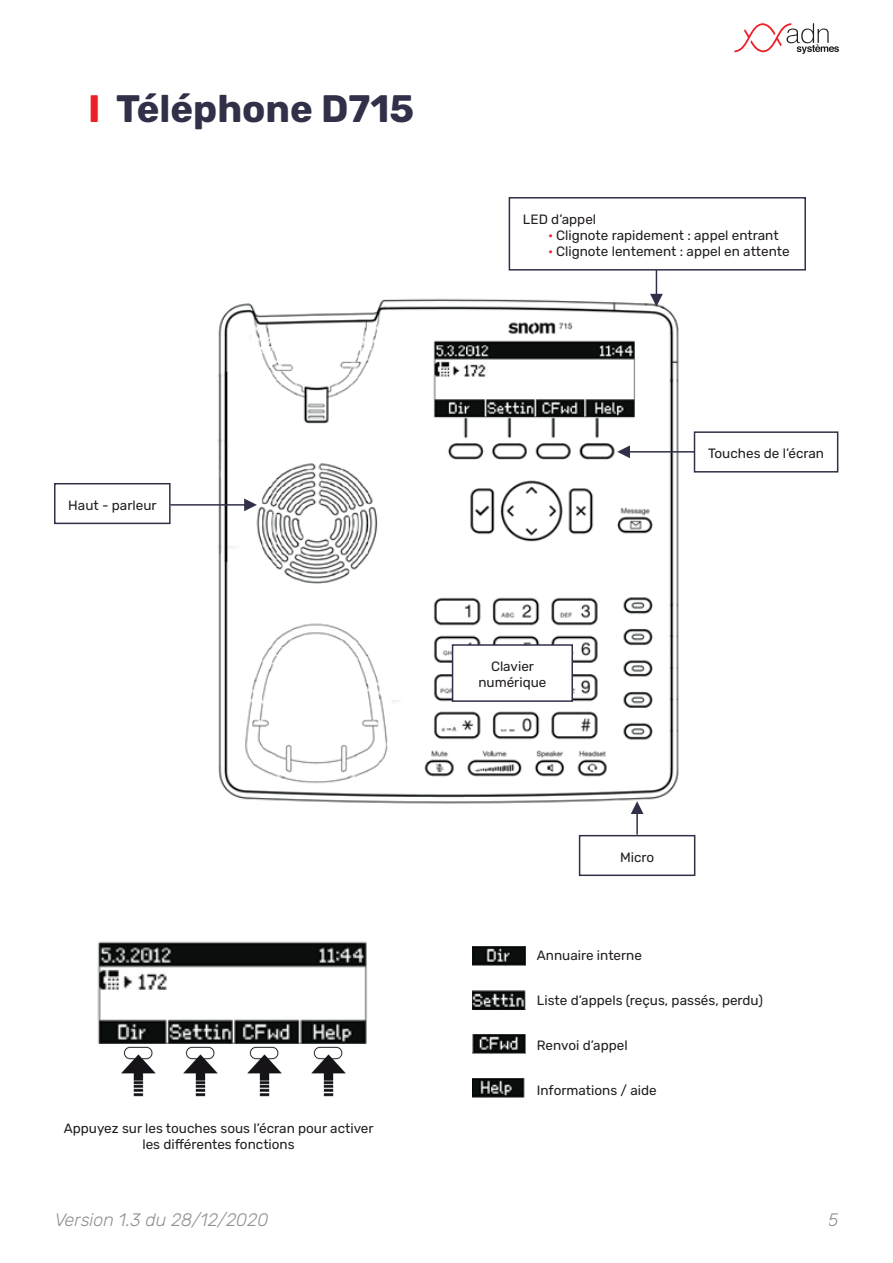
<style>
.page{position:relative;width:893px;height:1263px;background:#fff}
.page>*{position:absolute;margin:0;border:0;box-sizing:border-box;transform-origin:0 0}
.t1{font:700 38.25px "Rubik";color:#303148}
.t2{font:italic 300 18px "Rubik";color:#231f20}
.t3{font:13.5px/16.2px "Rubik";color:#231f20;text-align:center}
.s1{color:#ee2027}
</style>
<div class="page">
<svg style="left:734px;top:23px;width:105px;height:31px"></svg>
<img style="left:218px;top:284px;width:461px;height:530px">
<div style="left:509px;top:197px;width:297px;height:74px;border:2px solid #303148"></div>
<hr style="left:656px;top:270px;width:1px;height:33px;background:#303148">
<svg style="left:650px;top:294px;width:13px;height:13px"></svg>
<div style="left:694px;top:431px;width:144px;height:41px;border:2px solid #303148"></div>
<div style="left:54px;top:483px;width:117px;height:41px;border:2px solid #303148"></div>
<div style="left:579px;top:835px;width:116px;height:41px;border:2px solid #303148"></div>
<hr style="left:170px;top:504px;width:83px;height:2px;background:#303148">
<svg style="left:244px;top:498px;width:13px;height:13px"></svg>
<hr style="left:636px;top:805px;width:2px;height:30px;background:#303148">
<svg style="left:631px;top:801px;width:12px;height:13px"></svg>
<div style="left:453px;top:645px;width:119px;height:56px;background:#fff"></div>
<div style="left:452px;top:644px;width:121px;height:58px;border:2px solid #303148"></div>
<hr style="left:621px;top:451px;width:73px;height:2px;background:#303148">
<svg style="left:617px;top:445px;width:13px;height:13px"></svg>
<img style="left:121px;top:1046px;width:225px;height:51px">
<img style="left:97px;top:941px;width:270px;height:103px">
<img style="left:472px;top:946px;width:53px;height:19px">
<img style="left:472px;top:991px;width:53px;height:19px">
<img style="left:472px;top:1034px;width:53px;height:19px">
<img style="left:472px;top:1078px;width:53px;height:19px">
<h1 class="t1" style="left:88px;top:86px;width:327px"><span class="s1">I</span> Téléphone D715</h1>
<p class="t3" style="left:548px;top:211px;width:243px;text-align:left;text-indent:-26px">LED d’appel<br><span class="s1">·</span> Clignote rapidement : appel entrant<br><span class="s1">·</span> Clignote lentement : appel en attente</p>
<p class="t3" style="left:68px;top:497px;width:90px">Haut - parleur</p>
<p class="t3" style="left:64px;top:1120px;width:311px">Appuyez sur les touches sous l’écran pour activer les différentes fonctions</p>
<p class="t3" style="left:708px;top:446px;width:118px">Touches de l’écran</p>
<p class="t3" style="left:478px;top:659px;width:69px">Clavier numérique</p>
<p class="t3" style="left:620px;top:849px;width:36px">Micro</p>
<p class="t3" style="left:537px;top:947px;width:107px">Annuaire interne</p>
<p class="t3" style="left:537px;top:992px;width:228px">Liste d’appels (reçus, passés, perdu)</p>
<p class="t3" style="left:537px;top:1037px;width:92px">Renvoi d’appel</p>
<p class="t3" style="left:537px;top:1082px;width:121px">Informations / aide</p>
<h2 class="t2" style="left:54px;top:1209px;width:216px">Version 1.3 du 28/12/2020</h2>
<h2 class="t2" style="left:829px;top:1210px;width:12px">5</h2>
</div>
